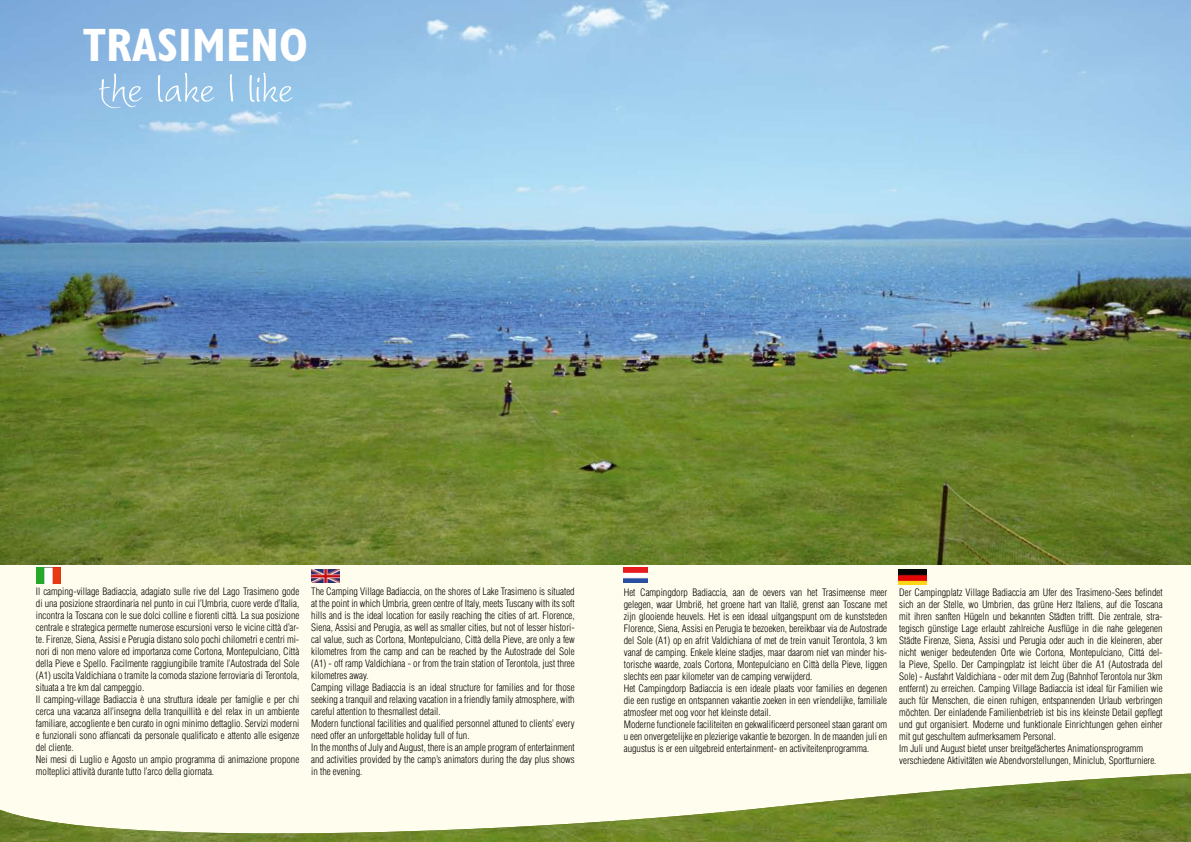
<style>
.page{position:relative;width:1191px;height:842px;background:#fff}
.page>*{position:absolute;margin:0;border:0;box-sizing:border-box;transform-origin:0 0}
.t1{font:52px "Worstveld Sling Extra";color:#fff}
.t2{font:700 condensed 47px "Gill Sans";color:#fff}
.t3{font:300 condensed 10px/12px "Helvetica";color:#000}
</style>
<div class="page">
<div style="left:0;top:564px;width:595px;height:278px;background:#fffded"></div>
<img style="left:0;top:0;width:595px;height:564px">
<img style="left:0;top:810px;width:595px;height:32px">
<img style="left:37px;top:568px;width:23px;height:15px">
<img style="left:312px;top:569px;width:27px;height:14px">
<div style="left:595px;top:564px;width:596px;height:278px;background:#fffded"></div>
<svg style="left:595px;top:0;width:596px;height:564px;background:#82a598"></svg>
<img style="left:595px;top:773px;width:596px;height:69px">
<img style="left:624px;top:568px;width:23px;height:15px">
<img style="left:899px;top:569px;width:27px;height:16px">
<h2 class="t2" style="left:83px;top:17px;width:227px">TRASIMENO</h2>
<h1 class="t1" style="left:97px;top:64px;width:198px">the lake I like</h1>
<p class="t3" style="left:36px;top:585px;width:265px">Il camping-village Badiaccia, adagiato sulle rive del Lago Trasimeno gode di una posizione straordinaria nel punto in cui l’Umbria, cuore verde d’Italia, incontra la Toscana con le sue dolci colline e fiorenti città. La sua posizione centrale e strategica permette numerose escursioni verso le vicine città d’ar&shy;te. Firenze, Siena, Assisi e Perugia distano solo pochi chilometri e centri mi&shy;nori di non meno valore ed importanza come Cortona, Montepulciano, Città della Pieve e Spello. Facilmente raggiungibile tramite l’Autostrada del Sole (A1) uscita Valdichiana o tramite la comoda stazione ferroviaria di Terontola, situata a tre km dal campeggio.<br>Il camping-village Badiaccia è una struttura ideale per famiglie e per chi cerca una vacanza all’insegna della tranquillità e del relax in un ambiente familiare, accogliente e ben curato in ogni minimo dettaglio. Servizi moderni e funzionali sono affiancati da personale qualificato e attento alle esigenze del cliente.<br>Nei mesi di Luglio e Agosto un ampio programma di animazione propone molteplici attività durante tutto l’arco della giornata.</p>
<p class="t3" style="left:311px;top:585px;width:265px">The Camping Village Badiaccia, on the shores of Lake Trasimeno is situated at the point in which Umbria, green centre of Italy, meets Tuscany with its soft hills and is the ideal location for easily reaching the cities of art. Florence, Siena, Assisi and Perugia, as well as smaller cities, but not of lesser histori&shy;cal value, such as Cortona, Montepulciano, Città della Pieve, are only a few kilometres from the camp and can be reached by the Autostrade del Sole (A1) - off ramp Valdichiana - or from the train station of Terontola, just three kilometres away.<br>Camping village Badiaccia is an ideal structure for families and for those seeking a tranquil and relaxing vacation in a friendly family atmosphere, with careful attention to thesmallest detail.<br>Modern functional facilities and qualified personnel attuned to clients’ every need offer an unforgettable holiday full of fun.<br>In the months of July and August, there is an ample program of entertainment and activities provided by the camp’s animators during the day plus shows in the evening.</p>
<p class="t3" style="left:624px;top:586px;width:265px">Het Campingdorp Badiaccia, aan de oevers van het Trasimeense meer gelegen, waar Umbrië, het groene hart van Italië, grenst aan Toscane met zijn glooiende heuvels. Het is een ideaal uitgangspunt om de kunststeden Florence, Siena, Assisi en Perugia te bezoeken, bereikbaar via de Autostrade del Sole (A1) op en afrit Valdichiana of met de trein vanuit Terontola, 3 km vanaf de camping. Enkele kleine stadjes, maar daarom niet van minder his&shy;torische waarde, zoals Cortona, Montepulciano en Città della Pieve, liggen slechts een paar kilometer van de camping verwijderd.<br>Het Campingdorp Badiaccia is een ideale plaats voor families en degenen die een rustige en ontspannen vakantie zoeken in een vriendelijke, familiale atmosfeer met oog voor het kleinste detail.<br>Moderne functionele faciliteiten en gekwalificeerd personeel staan garant om u een onvergetelijke en plezierige vakantie te bezorgen. In de maanden juli en augustus is er een uitgebreid entertainment- en activiteitenprogramma.</p>
<p class="t3" style="left:899px;top:586px;width:265px">Der Campingplatz Village Badiaccia am Ufer des Trasimeno-Sees befindet sich an der Stelle, wo Umbrien, das grüne Herz Italiens, auf die Toscana mit ihren sanften Hügeln und bekannten Städten trifft. Die zentrale, stra&shy;tegisch günstige Lage erlaubt zahlreiche Ausflüge in die nahe gelegenen Städte Firenze, Siena, Assisi und Perugia oder auch in die kleineren, aber nicht weniger bedeutenden Orte wie Cortona, Montepulciano, Cittá del&shy;la Pieve, Spello. Der Campingplatz ist leicht über die A1 (Autostrada del Sole) - Ausfahrt Valdichiana - oder mit dem Zug (Bahnhof Terontola nur 3km entfernt) zu erreichen. Camping Village Badiaccia ist ideal für Familien wie auch für Menschen, die einen ruhigen, entspannenden Urlaub verbringen möchten. Der einladende Familienbetrieb ist bis ins kleinste Detail gepflegt und gut organisiert. Moderne und funktionale Einrichtungen gehen einher mit gut geschultem aufmerksamem Personal.<br>Im Juli und August bietet unser breitgefächertes Animationsprogramm verschiedene Aktivitäten wie Abendvorstellungen, Miniclub, Sportturniere.</p>
</div>
